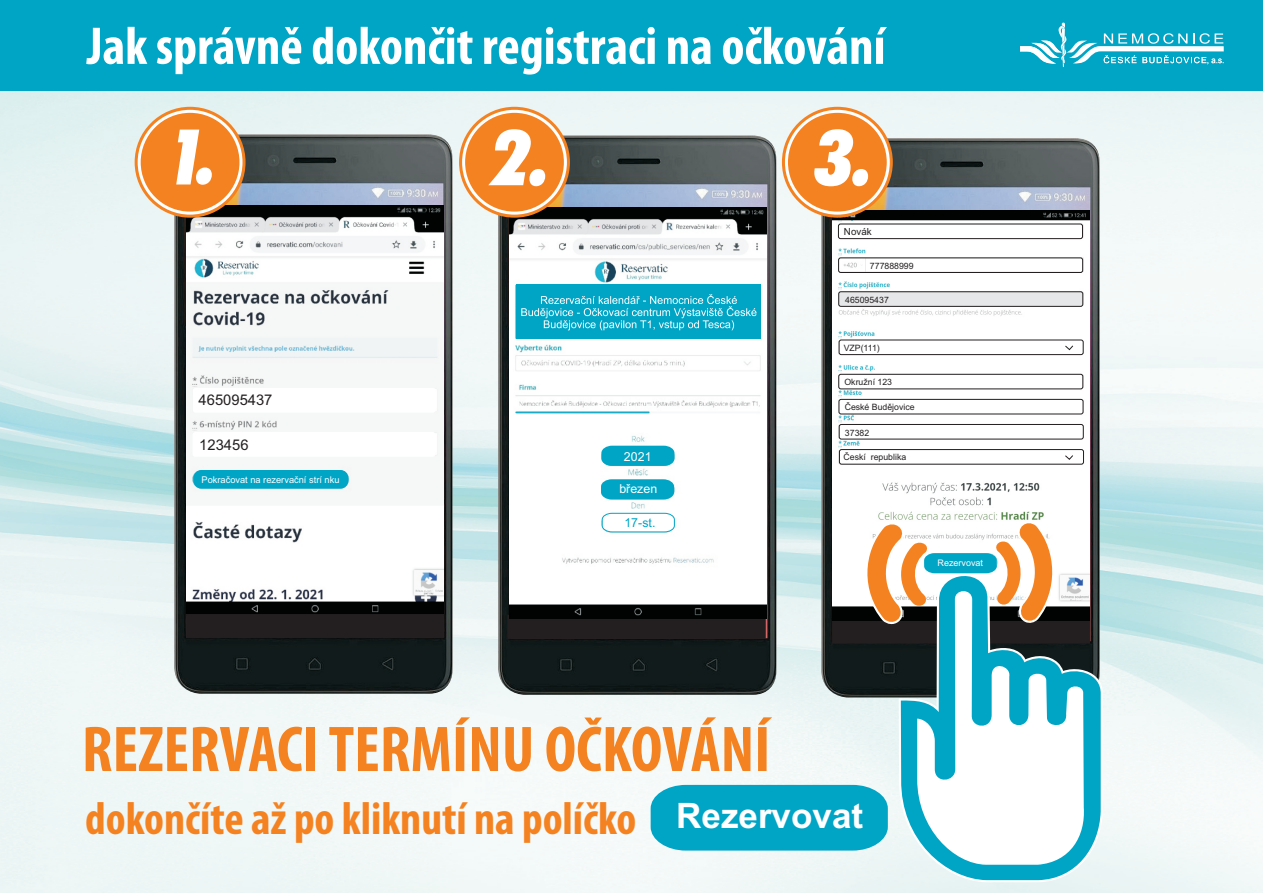
<style>
.page{position:relative;width:1263px;height:893px;background:#fff}
.page>*{position:absolute;margin:0;border:0;box-sizing:border-box;transform-origin:0 0}
.t1{font:italic 900 condensed 77.1px "Futura BT";color:#fff}
.t2{font:700 condensed 65.25px "Myriad Pro";color:#f58220}
.t3{font:700 condensed 53.55px "Myriad Pro";color:#fff}
.t4{font:700 condensed 46.05px "Myriad Pro";color:#f58220}
.t5{font:700 35.1px "Arial";color:#fff}
.t6{font:14.7px "Arial";color:#231f20}
.t7{font:12.45px "Arial";color:#fff}
.t8{font:12.45px "Arial";color:#00a5c6}
.t9{font:9.75px "Arial";color:#231f20}
.t10{font:9.3px "Arial";color:#fff}
.t11{font:9px "Arial";color:#fff}
.t12{font:8.7px "Arial";color:#231f20}
</style>
<div class="page">
<img style="left:0;top:90px;width:1263px;height:803px">
<img style="left:174px;top:134px;width:278px;height:560px">
<img style="left:498px;top:135px;width:278px;height:560px">
<img style="left:821px;top:138px;width:279px;height:559px">
<img style="left:187px;top:206px;width:256px;height:408px">
<div style="left:193px;top:388px;width:243px;height:25px;background:#fff;border-radius:3px"></div>
<div style="left:192px;top:432px;width:243px;height:25px;background:#fff;border-radius:3px"></div>
<div style="left:193px;top:470px;width:155px;height:19px;background:#00a5c6;border-radius:8px"></div>
<div style="left:185px;top:614px;width:259px;height:24px;background:#231f20"></div>
<div style="left:507px;top:614px;width:259px;height:25px;background:#231f20"></div>
<img style="left:510px;top:207px;width:257px;height:411px">
<svg style="left:601px;top:446px;width:73px;height:20px"></svg>
<svg style="left:601px;top:479px;width:73px;height:20px"></svg>
<svg style="left:601px;top:512px;width:74px;height:21px"></svg>
<div style="left:516px;top:285px;width:244px;height:54px;background:#00a5c6"></div>
<svg style="left:521px;top:294px;width:235px;height:36px"></svg>
<img style="left:833px;top:210px;width:256px;height:308px">
<div style="left:838px;top:224px;width:245px;height:15px;background:#fff;border:1px solid #231f20;border-radius:2px"></div>
<div style="left:838px;top:257px;width:245px;height:16px;border:1px solid #231f20;border-radius:2px"></div>
<div style="left:838px;top:291px;width:245px;height:16px;background:#e6e7e9;border:1px solid #231f20;border-radius:2px"></div>
<div style="left:839px;top:340px;width:244px;height:15px;background:#fff;border:1px solid #231f20;border-radius:2px"></div>
<div style="left:838px;top:374px;width:245px;height:15px;background:#fff;border:1px solid #231f20;border-radius:2px"></div>
<div style="left:839px;top:399px;width:244px;height:15px;background:#fff;border:1px solid #231f20;border-radius:2px"></div>
<div style="left:839px;top:424px;width:245px;height:15px;background:#fff;border:1px solid #231f20;border-radius:2px"></div>
<div style="left:839px;top:449px;width:245px;height:16px;background:#fff;border:1px solid #231f20;border-radius:2px"></div>
<div style="left:651px;top:785px;width:237px;height:65px;background:#00a5c6"></div>
<div style="left:868px;top:261px;width:36px;height:9px;background:#fff"></div>
<svg style="left:1065px;top:345px;width:9px;height:6px"></svg>
<svg style="left:1065px;top:455px;width:8px;height:5px"></svg>
<svg style="left:899px;top:564px;width:204px;height:318px"></svg>
<svg style="left:900px;top:567px;width:201px;height:313px;fill:#00a5c6"></svg>
<svg style="left:917px;top:644px;width:169px;height:221px"></svg>
<svg style="left:831px;top:518px;width:259px;height:126px"></svg>
<div style="left:0;top:0;width:1263px;height:90px;background:#00a5c6"></div>
<svg style="left:1020px;top:22px;width:204px;height:45px"></svg>
<svg style="left:135px;top:107px;width:111px;height:111px"></svg>
<svg style="left:459px;top:107px;width:111px;height:111px"></svg>
<svg style="left:782px;top:107px;width:111px;height:111px"></svg>
<svg style="left:138px;top:110px;width:104px;height:105px"></svg>
<svg style="left:462px;top:110px;width:105px;height:105px"></svg>
<svg style="left:785px;top:110px;width:105px;height:105px"></svg>
<div style="left:141px;top:113px;width:98px;height:99px;background:#f58220;border-radius:50%"></div>
<div style="left:465px;top:113px;width:99px;height:99px;background:#f58220;border-radius:50%"></div>
<div style="left:788px;top:113px;width:99px;height:99px;background:#f58220;border-radius:50%"></div>
<h3 class="t3" style="left:87px;top:24px;width:800px">Jak správnì dokonèit registraci na oèkování</h3>
<h1 class="t1" style="left:168px;top:125px;width:50px">1.</h1>
<h1 class="t1" style="left:493px;top:127px;width:58px">2.</h1>
<h1 class="t1" style="left:816px;top:127px;width:58px">3.</h1>
<p class="t9" style="left:844px;top:228px;width:29px">Novák</p>
<p class="t12" style="left:870px;top:263px;width:45px">777888999</p>
<h3 class="t6" style="left:199px;top:394px;width:75px">465095437</h3>
<h3 class="t6" style="left:199px;top:439px;width:51px">123456</h3>
<p class="t10" style="left:201px;top:476px;width:140px">Pokraèovat na rezervaèn?str?nku</p>
<h3 class="t7" style="left:624px;top:451px;width:29px">2021</h3>
<h3 class="t7" style="left:619px;top:484px;width:39px">bøezen</h3>
<h3 class="t8" style="left:624px;top:518px;width:33px">17-st.</h3>
<p class="t12" style="left:845px;top:297px;width:45px">465095437</p>
<p class="t12" style="left:844px;top:345px;width:38px">VZP(111)</p>
<p class="t12" style="left:844px;top:379px;width:49px">Okružní 123</p>
<p class="t12" style="left:845px;top:404px;width:71px">Èeské Budìjovice</p>
<p class="t12" style="left:845px;top:429px;width:26px">37382</p>
<p class="t12" style="left:844px;top:454px;width:64px">Èesk? republika</p>
<p class="t11" style="left:937px;top:559px;width:47px">Rezervovat</p>
<h2 class="t2" style="left:82px;top:722px;width:690px">REZERVACI TERMÍNU OÈKOVÁNÍ</h2>
<h3 class="t4" style="left:85px;top:799px;width:553px">dokonèíte až po kliknutí na políèko</h3>
<h3 class="t5" style="left:676px;top:803px;width:188px">Rezervovat</h3>
</div>
